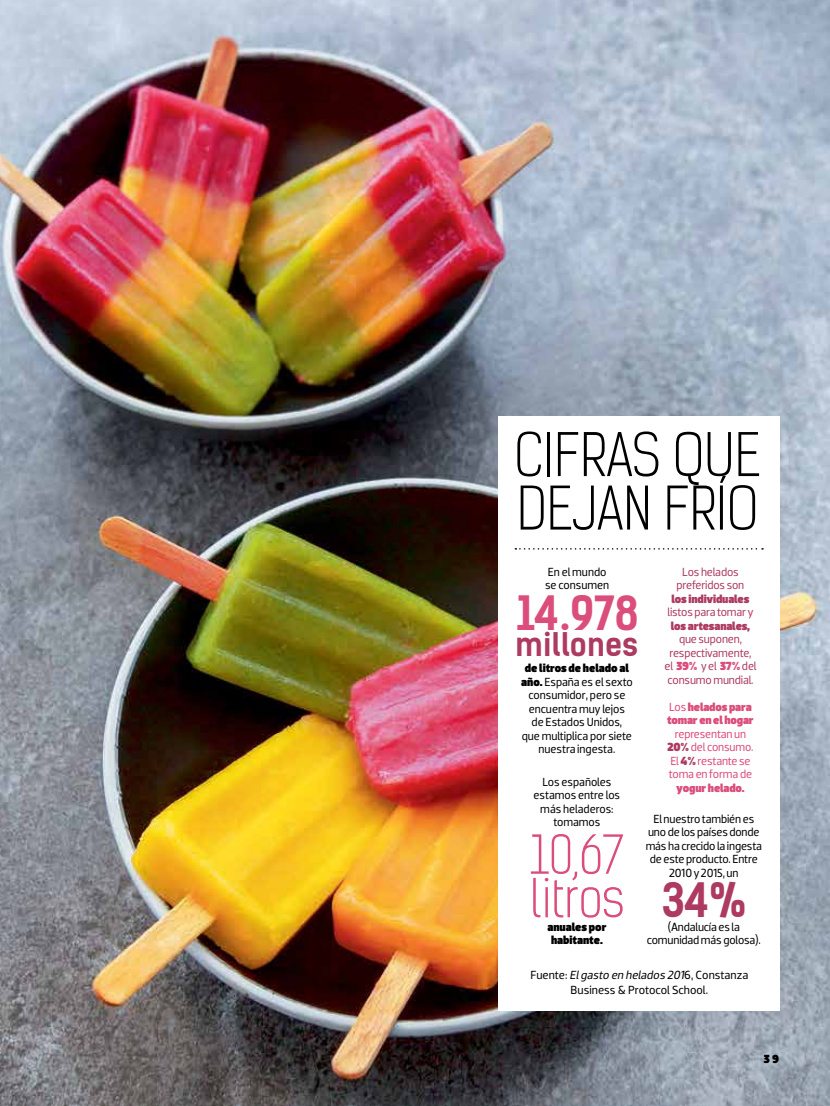
<style>
.page{position:relative;width:830px;height:1106px;background:#fff}
.page>*{position:absolute;margin:0;border:0;box-sizing:border-box;transform-origin:0 0}
.t1{font:57px/53.4px "Kelson Sans Light BG";color:#000}
.t2{font:300 51px/43.5px "Kelson Sans";letter-spacing:-.005em;color:#db4d7a}
.t3{font:700 45px "Kelson Sans";color:#ad3a61}
.t4{font:700 44.85px "Kelson Sans";color:#db4d7a}
.t5{font:700 31.05px "Kelson Sans";letter-spacing:-.005em;color:#ad3a61}
.t6{font:12px/13.5px "Dobra";letter-spacing:-.005em;color:#000;text-align:center}
.t7{font:12px/13.5px "Dobra";letter-spacing:-.015em;color:#ad3a61;text-align:center}
.t8{font:12px/13.5px "Dobra";letter-spacing:-.015em;color:#db4d7a;text-align:center}
.t9{font:900 12px/13.5px "Dobra";letter-spacing:-.015em;color:#db4d7a}
.t10{font:900 12px "Dobra";letter-spacing:-.015em;color:#ad3a61}
.t11{font:900 12px/13.5px "Dobra";letter-spacing:-.005em;color:#000;text-align:center}
.s1{font-weight:900}
.s2{font-weight:900;color:#db4d7a}
.s3{font-weight:400}
.s4{font-weight:900;color:#ad3a61}
.s5{font-style:italic}
</style>
<div class="page">
<img style="left:0;top:0;width:829px;height:1106px">
<img style="left:0;top:135px;width:1px;height:297px">
<div style="left:498px;top:416px;width:281px;height:594px;background:#fff"></div>
<svg style="left:515px;top:548px;width:247px;height:1px"></svg>
<h1 class="t1" style="left:514px;top:429px;width:248px">CIFRAS QUE<br>DEJAN FRÍO</h1>
<p class="t6" style="left:544px;top:565px;width:66px;text-align:left">En el mundo se consumen</p>
<h3 class="t4" style="left:516px;top:586px;width:124px">14.978</h3>
<h3 class="t5" style="left:515px;top:625px;width:124px">millones</h3>
<p class="t6" style="left:521px;top:661px;width:113px"><span class="s1">de litros de helado al año.</span> España es el sexto consumidor, pero se encuentra muy lejos<br>de Estados Unidos, que multiplica por siete nuestra ingesta.</p>
<p class="t6" style="left:533px;top:775px;width:88px">Los españoles estamos entre los más heladeros: tomamos</p>
<h2 class="t2" style="left:529px;top:834px;width:96px">10,67 litros</h2>
<p class="t11" style="left:547px;top:920px;width:61px">anuales por habitante.</p>
<p class="t7" style="left:676px;top:565px;width:69px">Los helados preferidos son</p>
<p class="t10" style="left:671px;top:591px;width:79px">los individuales</p>
<p class="t7" style="left:667px;top:605px;width:87px">listos para tomar y</p>
<p class="t10" style="left:670px;top:618px;width:81px">los artesanales,</p>
<p class="t7" style="left:664px;top:632px;width:93px">que suponen, respectivamente, el <span class="s2">39%</span> y el <span class="s2">37%</span>del consumo mundial.</p>
<p class="t9" style="left:667px;top:700px;width:88px"><span class="s3">Los</span> helados para tomar en el hogar</p>
<p class="t8" style="left:667px;top:727px;width:87px">representan un<br><span class="s4">20%</span>del consumo.<br>El <span class="s4">4%</span> restante se toma en forma de</p>
<p class="t9" style="left:676px;top:781px;width:70px">yogur helado.</p>
<p class="t6" style="left:645px;top:812px;width:118px">El nuestro también es uno de los países donde más ha crecido la ingesta de este producto. Entre<br>2010 y 2015, un</p>
<h3 class="t3" style="left:661px;top:873px;width:86px">34%</h3>
<p class="t6" style="left:646px;top:920px;width:116px">(Andalucía es la comunidad más golosa).</p>
<p class="t6" style="left:530px;top:968px;width:219px;line-height:14.4px">Fuente: <span class="s5">Elgasto en helados 201</span>6, Constanza<br>Business &amp; Protocol School.</p>
<p class="t11" style="left:763px;top:1052px;width:17px">39</p>
</div>
